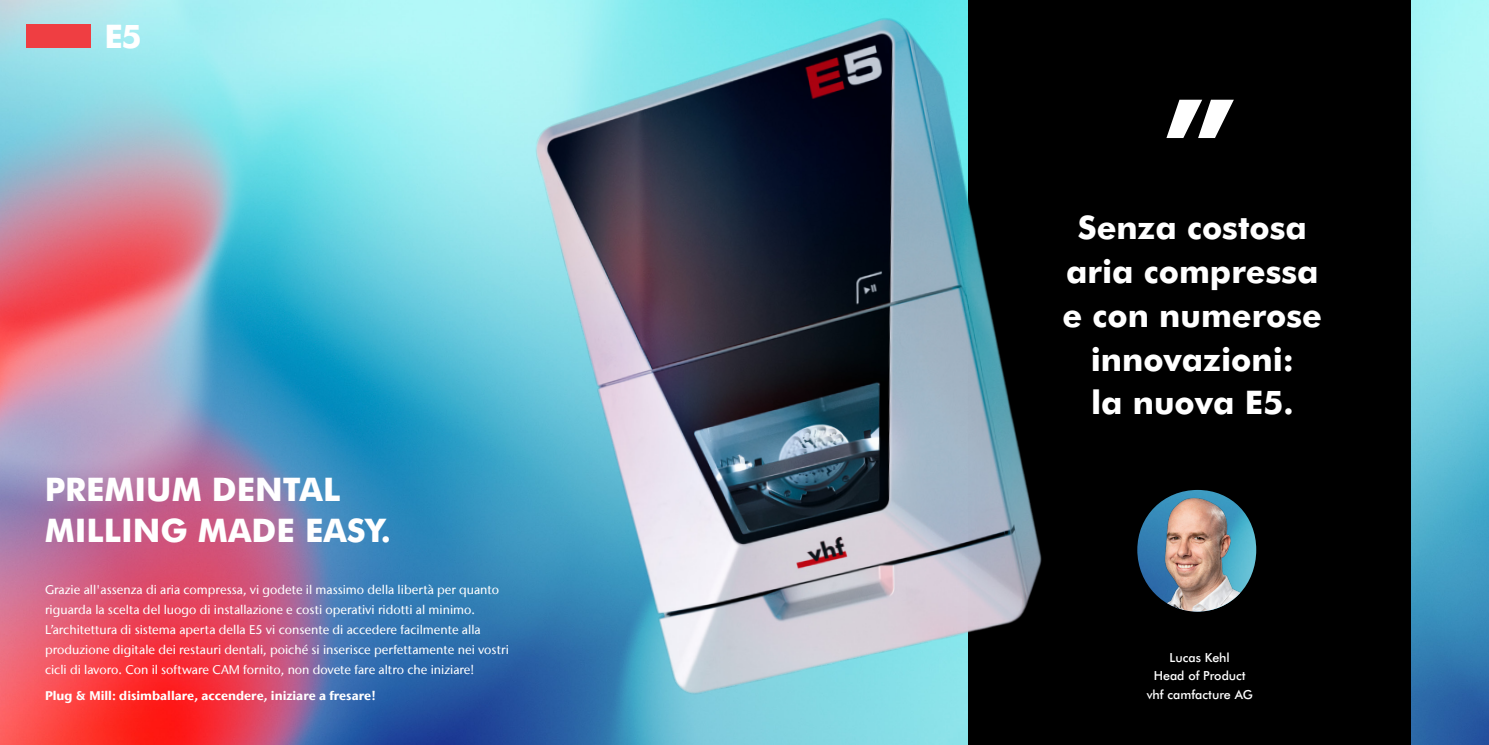
<style>
.page{position:relative;width:1489px;height:745px;background:#fff}
.page>*{position:absolute;margin:0;border:0;box-sizing:border-box;transform-origin:0 0}
.t1{font:800 125px "Futura BT";color:#fff}
.t2{font:800 32.5px/43.8px "Futura BT";color:#fff}
.t3{font:500 12.5px/20px "Stone Sans IIITC Com";color:#fff}
.t4{font:700 12.5px "Stone Sans IIITC Com";color:#fff}
.t5{font:500 12.5px/18.8px "Futura BT";color:#fff;text-align:center}
</style>
<div class="page">
<img style="left:0;top:0;width:1488px;height:744px">
<img style="left:1137px;top:489px;width:119px;height:122px">
<img style="left:1138px;top:494px;width:117px;height:117px;border-radius:59px">
<div style="left:26px;top:25px;width:65px;height:23px;background:#ef3e42"></div>
<h2 class="t2" style="left:105px;top:13px;width:38px">E5</h2>
<h2 class="t2" style="left:45px;top:466px;width:348px;line-height:41.2px">PREMIUM DENTAL<br>MILLING MADE EASY.</h2>
<p class="t3" style="left:45px;top:579px;width:465px">Grazie all'assenza di aria compressa, vi godete il massimo della libertà per quanto riguarda la scelta del luogo di installazione e costi operativi ridotti al minimo.<br>L’architettura di sistema aperta della E5 vi consente di accedere facilmente alla produzione digitale dei restauri dentali, poiché si inserisce perfettamente nei vostri cicli di lavoro. Con il software CAM fornito, non dovete fare altro che iniziare!</p>
<p class="t4" style="left:45px;top:686px;width:333px">Plug &amp; Mill: disimballare, accendere, iniziare a fresare!</p>
<h1 class="t1" style="left:1164px;top:-14px;width:72px">„</h1>
<h2 class="t2" style="left:1062px;top:204px;width:261px;text-align:center">Senza costosa aria compressa e con numerose innovazioni:<br>la nuova E5.</h2>
<p class="t5" style="left:1146px;top:647px;width:108px">Lucas Kehl<br>Head of Product vhf camfacture AG</p>
</div>
